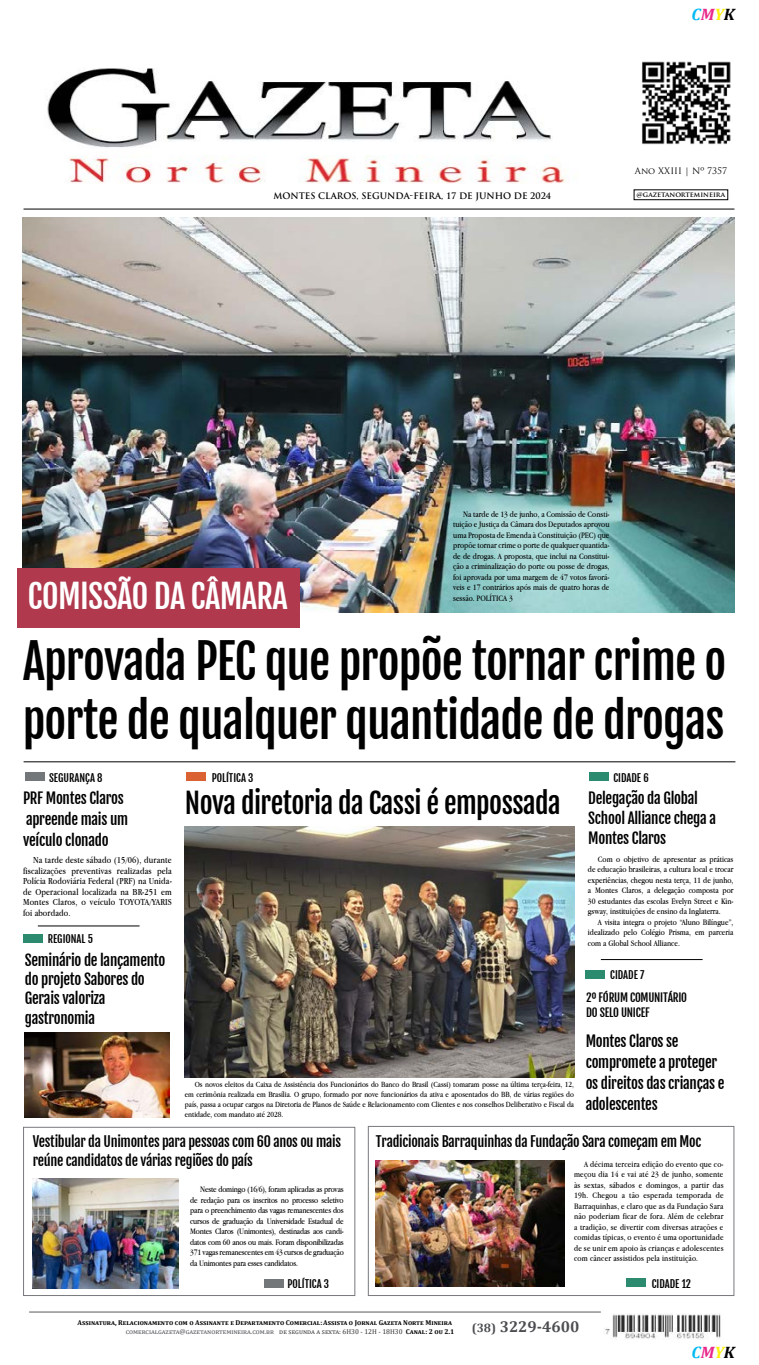
<style>
.page{position:relative;width:759px;height:1365px;background:#fff}
.page>*{position:absolute;margin:0;border:0;box-sizing:border-box;transform-origin:0 0}
.t1{font:47.25px/58.6px "Fjalla One";letter-spacing:-.02em;color:#000}
.t2{font:32.38px "Fjalla One";letter-spacing:-.02em;color:#fff}
.t3{font:28px "Fjalla One";letter-spacing:-.02em;color:#000}
.t4{font:italic 700 16.62px "Cambria";color:#00b9f3}
.t5{font:700 15.75px "Cambria";color:#4b4d50}
.t6{font:14.88px/21px "Fjalla One";letter-spacing:-.02em;color:#000}
.t7{font:14px/18.4px "Fjalla One";letter-spacing:-.02em;color:#000}
.t8{font:700 12.25px "Cambria";color:#4b4d50}
.t9{font:11.38px/14.9px "Fjalla One";letter-spacing:-.02em;color:#000}
.t10{font:10.5px "Fjalla One";color:#000}
.t11{font:9.62px/21px "Apple Garamond";letter-spacing:.015em;color:#000}
.t12{font:8.75px/10.5px "Apple Garamond";color:#000;text-align:justify}
.t13{font:8.75px/10.5px "Apple Garamond";letter-spacing:.02em;color:#000;text-align:right}
.t14{font:8.75px/10.5px "Apple Garamond";letter-spacing:-.02em;color:#000}
.t15{font:700 8.75px "Trajan Pro";color:#000}
.t16{font:8.75px "Trajan Pro";color:#000}
.t17{font:8.31px/10px "Apple Garamond";color:#000;text-align:justify}
.t18{font:700 7px "Cambria";color:#000}
.t19{font:7px "Cambria";color:#333}
.t20{font:7px "Cambria";letter-spacing:.055em;color:#4b4d50}
.t21{font:700 7px "Trajan Pro";color:#000}
.s1{color:#e82a8c}
.s2{color:#fff00c}
.s3{color:#000}
.s4{font-weight:700;color:#000}
</style>
<div class="page">
<hr style="left:29px;top:1311px;width:572px;height:1px;background:#58595b">
<img style="left:642px;top:61px;width:89px;height:84px">
<img style="left:47px;top:68px;width:519px;height:116px">
<img style="left:22px;top:217px;width:712px;height:395px">
<div style="left:634px;top:190px;width:94px;height:10px;border:1px solid #000"></div>
<hr style="left:24px;top:209px;width:710px;height:1px;background:#000">
<img style="left:605px;top:1314px;width:116px;height:24px">
<div style="left:368px;top:1125px;width:366px;height:170px;border:1px solid #78797d"></div>
<div style="left:23px;top:1126px;width:332px;height:169px;border:1px solid #78797d"></div>
<div style="left:25px;top:772px;width:20px;height:9px;background:#747779"></div>
<hr style="left:24px;top:761px;width:711px;height:1px;background:#000">
<hr style="left:601px;top:959px;width:102px;height:1px;background:#000">
<hr style="left:38px;top:925px;width:102px;height:1px;background:#000">
<div style="left:586px;top:970px;width:19px;height:8px;background:#2c8a6e"></div>
<div style="left:23px;top:934px;width:20px;height:9px;background:#2c8a6e"></div>
<div style="left:589px;top:772px;width:19px;height:9px;background:#2c8a6e"></div>
<div style="left:627px;top:1278px;width:19px;height:8px;background:#2c8a6e"></div>
<div style="left:264px;top:1278px;width:20px;height:9px;background:#747779"></div>
<div style="left:18px;top:568px;width:282px;height:60px;background:#b0394d"></div>
<div style="left:186px;top:772px;width:19px;height:9px;background:#d96132"></div>
<img style="left:185px;top:826px;width:389px;height:250px">
<img style="left:25px;top:1032px;width:145px;height:85px">
<img style="left:33px;top:1178px;width:145px;height:109px">
<img style="left:376px;top:1160px;width:189px;height:126px">
<p class="t15" style="left:273px;top:190px;width:279px">MONTES CLAROS, SEGUNDA-FEIRA, 17 DE JUNHO DE 2024</p>
<h3 class="t4" style="left:692px;top:2px;width:45px">C<span class="s1">M</span><span class="s2">Y</span><span class="s3">K</span></h3>
<p class="t16" style="left:635px;top:165px;width:94px">Ano XXIII | Nº 7357</p>
<p class="t21" style="left:637px;top:190px;width:90px">@gazetanortemineira</p>
<h2 class="t2" style="left:28px;top:576px;width:261px">COMISSÃO DA CÂMARA</h2>
<p class="t12" style="left:463px;top:508px;width:148px">Na tarde de 13 de junho a, Comissão de Consti-</p>
<p class="t12" style="left:453px;top:529px;width:158px">uma Proposta de Emenda à Constituição (PEC) que</p>
<p class="t12" style="left:453px;top:560px;width:158px">ção a criminalização do porte ou posse de drogas,</p>
<p class="t12" style="left:453px;top:518px;width:158px">tuição e Justiça da Câmara dos Deputados aprovou</p>
<p class="t12" style="left:453px;top:539px;width:158px">propõe tornar crime o porte de qualquer quantida-</p>
<p class="t12" style="left:453px;top:581px;width:158px">veis e 17 contrários após mais de quatro horas de</p>
<p class="t12" style="left:453px;top:550px;width:158px">de de drogas A. proposta, que inclui na Constitui-</p>
<p class="t12" style="left:453px;top:571px;width:158px">foi aprovada por uma margem de 47 votos favorá-</p>
<p class="t12" style="left:453px;top:592px;width:61px">sessão. POLÍTICA 3</p>
<h1 class="t1" style="left:23px;top:632px;width:705px">Aprovada PEC que propõe tornar crime o porte de qualquer quantidade de drogas</h1>
<p class="t10" style="left:49px;top:771px;width:55px">SEGURANÇA 8</p>
<h3 class="t6" style="left:23px;top:787px;width:107px">PRF Montes Claros apreende mais um veículo clonado</h3>
<p class="t11" style="left:33px;top:854px;width:140px;line-height:10.5px;text-align:right">Na tarde deste sábado (15/06 ,) durante pela</p>
<p class="t11" style="left:23px;top:860px;width:150px">fiscalizações<br>de Operacional localizada na BR-251 em</p>
<p class="t11" style="left:117px;top:860px;width:36px">realizadas</p>
<p class="t11" style="left:72px;top:860px;width:42px">preventivas</p>
<p class="t11" style="left:23px;top:870px;width:150px">Polícia Rodoviária Federal (PRF) na Unida-<br>Montes Claros o, veículo TOYOTA/YARIS</p>
<p class="t11" style="left:23px;top:902px;width:49px">foi abordado.</p>
<p class="t10" style="left:48px;top:932px;width:47px">REGIONAL 5</p>
<h3 class="t6" style="left:25px;top:950px;width:142px;line-height:19.2px">Seminário de lançamento do projeto Sabores do<br>Gerais valoriza gastronomia</h3>
<p class="t10" style="left:212px;top:771px;width:43px">POLÍTICA 3</p>
<h3 class="t3" style="left:185px;top:785px;width:377px">Nova diretoria da Cassi é empossada</h3>
<p class="t17" style="left:185px;top:1079px;width:391px;text-indent:10px">Os novos eleitos da Caixa de Assistência dos Funcionários do Banco do Brasil (Cassi) tomaram posse na última terça-feira, 12, em cerimônia realizada em Brasília O. grupo, formado por nove funcionários da ativa e aposentados do BB, de várias regiões do país, passa a ocupar cargos na Diretoria de Planos de Saúde e Relacionamento com Clientes e nos conselhos Deliberativo e Fiscal da entidade, com mandato até 2028.</p>
<p class="t10" style="left:613px;top:771px;width:37px">CIDADE 6</p>
<h3 class="t6" style="left:588px;top:788px;width:129px;line-height:20.1px">Delegação da Global<br>School Alliance chega a<br>Montes Claros</h3>
<p class="t12" style="left:588px;top:853px;width:147px;text-indent:10px">Com o objetivo de apresentar as práticas de educação brasileiras a, cultura local e trocar experiências, chegou nesta terça, 11 de junho, a Montes Claros a, delegação composta por</p>
<p class="t12" style="left:588px;top:906px;width:134px">gsway, instituições de ensino da Inglaterra.</p>
<p class="t12" style="left:588px;top:895px;width:147px">30 estudantes das escolas Evelyn Street e Kin-</p>
<p class="t12" style="left:588px;top:916px;width:147px;text-indent:10px">A visita integra o projeto “Aluno Bilíngue ,“ idealizado pelo Colégio Prisma, em parceria com a Global School Alliance.</p>
<p class="t10" style="left:610px;top:968px;width:36px">CIDADE 7</p>
<h3 class="t9" style="left:586px;top:990px;width:102px">º2 FÓRUM COMUNITÁRIO<br>DO SELO UNICEF</h3>
<h3 class="t6" style="left:586px;top:1030px;width:140px">Montes Claros se compromete a proteger os direitos das crianças e adolescentes</h3>
<h3 class="t7" style="left:33px;top:1132px;width:310px">Vestibular da Unimontes para pessoas com 60 anos ou mais reúne candidatos de várias regiões do país</h3>
<p class="t12" style="left:190px;top:1183px;width:155px;text-indent:10px">Neste domingo (16/6 ,) foram aplicadas as provas de redação para os inscritos no processo seletivo para o preenchimento das vagas remanescentes dos cursos de graduação da Universidade Estadual de</p>
<p class="t14" style="left:190px;top:1236px;width:155px">datos com 60 anos ou mais. Foram disponibilizadas</p>
<p class="t14" style="left:190px;top:1225px;width:155px">Montes Claros (Unimontes ,) destinadas aos candi-</p>
<p class="t14" style="left:190px;top:1246px;width:155px">371 vagas remanescentes em 43 cursos de graduação da Unimontes para esses candidatos.</p>
<p class="t10" style="left:287px;top:1277px;width:43px">POLÍTICA 3</p>
<h3 class="t7" style="left:376px;top:1132px;width:327px">Tradicionais Barraquinhas da Fundação Sara começam em Moc</h3>
<p class="t13" style="left:584px;top:1158px;width:141px">A décima terceira edição do evento que co-</p>
<p class="t13" style="left:574px;top:1179px;width:151px">às sextas, sábados e domingos a, partir das de</p>
<p class="t13" style="left:574px;top:1168px;width:151px">meçou dia 14 e vai até 23 de junho, somente</p>
<p class="t13" style="left:574px;top:1189px;width:151px;text-align:left">19 .h<br>Barraquinhas e, claro que as da Fundação Sara não poderiam ficar de fora. Além de celebrar a tradição, se divertir com diversas atrações e comidas típicas o, evento é uma oportunidade de se unir em apoio às crianças e adolescentes com câncer assistidos pela instituição.</p>
<p class="t12" style="left:592px;top:1189px;width:27px">Chegou</p>
<p class="t13" style="left:643px;top:1189px;width:30px">esperada</p>
<p class="t13" style="left:677px;top:1189px;width:36px">temporada</p>
<p class="t12" style="left:629px;top:1189px;width:12px">tão</p>
<p class="t12" style="left:622px;top:1189px;width:5px">a</p>
<p class="t10" style="left:652px;top:1276px;width:41px">CIDADE 12</p>
<p class="t18" style="left:78px;top:1317px;width:376px">Assinatura, Relacionamento com o Assinante e Departamento Comercial:Assista o Jornal Gazeta Norte Mineira</p>
<h3 class="t5" style="left:500px;top:1314px;width:81px">3229-4600</h3>
<h3 class="t8" style="left:472px;top:1318px;width:26px">(38)</h3>
<p class="t20" style="left:126px;top:1326px;width:149px">comercialgazeta@gazetanortemineira.com.br</p>
<p class="t19" style="left:279px;top:1326px;width:177px">de segunda a sexta H6: 30 - 12H - 18H30 <span class="s4">Canal 2: ou 2.1</span></p>
<h3 class="t4" style="left:692px;top:1340px;width:45px">C<span class="s1">M</span><span class="s2">Y</span><span class="s3">K</span></h3>
</div>
